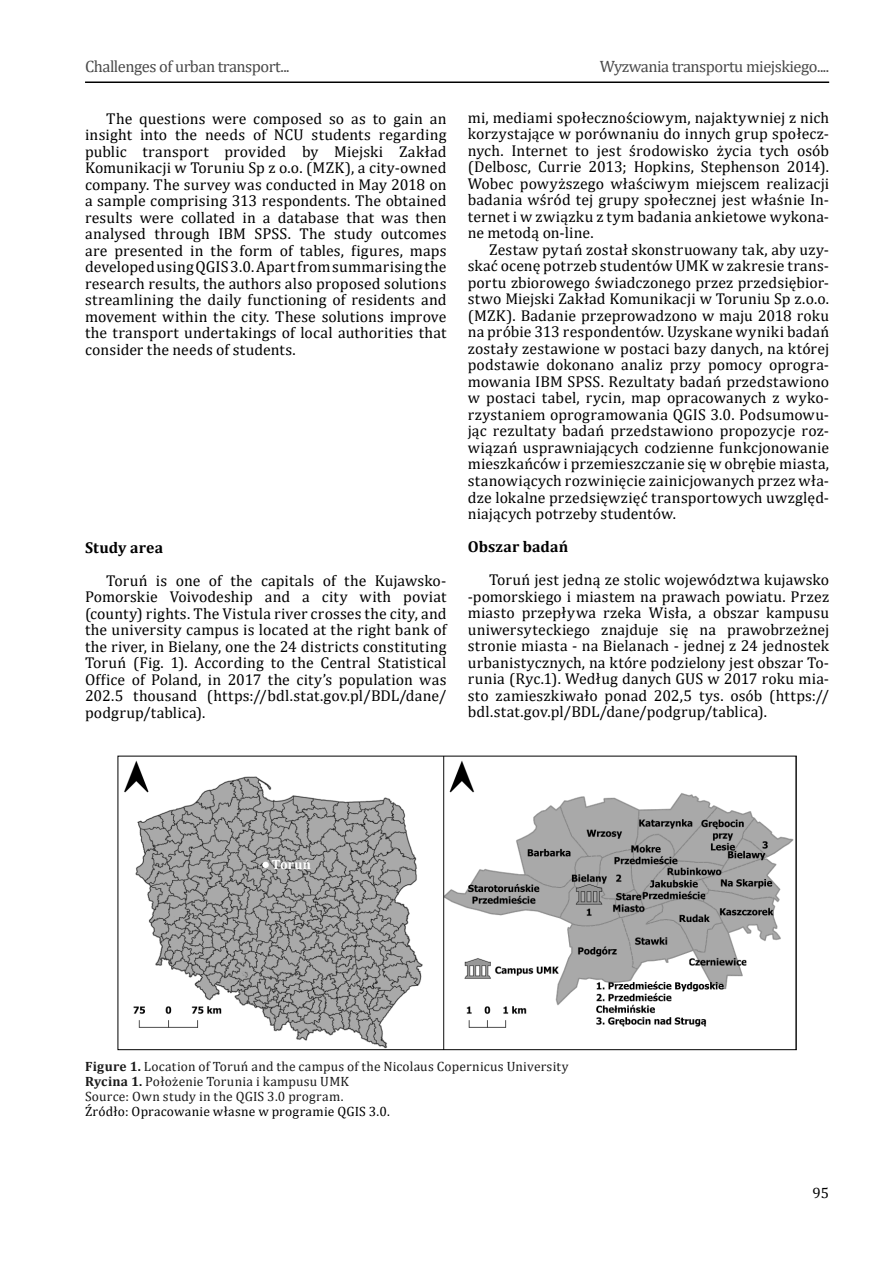
<style>
.page{position:relative;width:893px;height:1263px;background:#fff}
.page>*{position:absolute;margin:0;border:0;box-sizing:border-box;transform-origin:0 0}
.t1{font:16.5px "Cambria";letter-spacing:-.03em;color:#4a4a4a}
.t2{font:15.75px/16.5px "Cambria";letter-spacing:.01em;color:#000;text-align:justify}
.t3{font:700 15.75px "Cambria";letter-spacing:.01em;color:#000}
.t4{font:15px "Cambria";color:#000}
.t5{font:13.5px/15px "Cambria";letter-spacing:.015em;color:#1b1b1b}
.t6{font:13.5px "Cambria";letter-spacing:.02em;color:#000}
.t7{font:700 13.5px "Cambria";letter-spacing:.015em;color:#fff}
.s1{font-weight:700}
</style>
<div class="page">
<hr style="left:85px;top:81px;width:744px;height:2px;background:#000">
<img style="left:124px;top:758px;width:670px;height:290px">
<div style="left:262px;top:862px;width:7px;height:6px;background:#fff;border-radius:50%"></div>
<p class="t1" style="left:85px;top:57px;width:206px">Challenges of urban transport...</p>
<p class="t1" style="left:600px;top:57px;width:231px">Wyzwania transportu miejskiego....</p>
<p class="t2" style="left:85px;top:110px;width:363px;text-indent:21px">The questions were composed so as to gain an insight into the needs of NCU students regarding public transport provided by Miejski Zakład Komunikacji w Toruniu Sp z o.o. (MZK), a city-owned company. The survey was conducted in May 2018 on a sample comprising 313 respondents. The obtained results were collated in a database that was then analysed through IBM SPSS. The study outcomes are presented in the form of tables, figures, maps developed using QGIS 3.0. Apart from summarising the research results, the authors also proposed solutions streamlining the daily functioning of residents and movement within the city. These solutions improve the transport undertakings of local authorities that consider the needs of students.</p>
<p class="t3" style="left:85px;top:536px;width:80px">Study area</p>
<p class="t2" style="left:85px;top:572px;width:363px;text-indent:21px">Toruń is one of the capitals of the Kujawsko-Pomorskie Voivodeship and a city with poviat (county) rights. The Vistula river crosses the city, and the university campus is located at the right bank of the river, in Bielany, one the 24 districts constituting Toruń (Fig. 1). According to the Central Statistical Office of Poland, in 2017 the city’s population was 202.5 thousand (https://bdl.stat.gov.pl/BDL/dane/ podgrup/tablica).</p>
<p class="t2" style="left:468px;top:109px;width:363px">mi, mediami społecznościowym, najaktywniej z nich korzystające w porównaniu do innych grup społecz&shy;nych. Internet to jest środowisko życia tych osób (Delbosc, Currie 2013; Hopkins, Stephenson 2014).<br>Wobec powyższego właściwym miejscem realizacji badania wśród tej grupy społecznej jest właśnie In&shy;ternet i w związku z tym badania ankietowe wykona&shy;ne metodą on-line.</p>
<p class="t2" style="left:468px;top:241px;width:363px;text-indent:21px">Zestaw pytań został skonstruowany tak, aby uzy&shy;skać ocenę potrzeb studentów UMK w zakresie trans&shy;portu zbiorowego świadczonego przez przedsiębior&shy;stwo Miejski Zakład Komunikacji w Toruniu Sp z.o.o. (MZK). Badanie przeprowadzono w maju 2018 roku na próbie 313 respondentów. Uzyskane wyniki badań zostały zestawione w postaci bazy danych, na której podstawie dokonano analiz przy pomocy oprogra&shy;mowania IBM SPSS. Rezultaty badań przedstawiono w postaci tabel, rycin, map opracowanych z wyko&shy;rzystaniem oprogramowania QGIS 3.0. Podsumowu&shy;jąc rezultaty badań przedstawiono propozycje roz&shy;wiązań usprawniających codzienne funkcjonowanie mieszkańców i przemieszczanie się w obrębie miasta, stanowiących rozwinięcie zainicjowanych przez wła&shy;dze lokalne przedsięwzięć transportowych uwzględ&shy;niających potrzeby studentów.</p>
<p class="t3" style="left:468px;top:535px;width:102px">Obszar badań</p>
<p class="t2" style="left:468px;top:571px;width:363px;text-indent:21px">Toruń jest jedną ze stolic województwa kujawsko -pomorskiego i miastem na prawach powiatu. Przez miasto przepływa rzeka Wisła, a obszar kampusu uniwersyteckiego znajduje się na prawobrzeżnej stronie miasta - na Bielanach - jednej z 24 jednostek urbanistycznych, na które podzielony jest obszar To&shy;runia (Ryc.1). Według danych GUS w 2017 roku mia&shy;sto zamieszkiwało ponad 202,5 tys. osób (https:// bdl.stat.gov.pl/BDL/dane/podgrup/tablica).</p>
<p class="t7" style="left:272px;top:855px;width:41px">Toruń</p>
<p class="t5" style="left:85px;top:1058px;width:485px"><span class="s1">Figure 1.</span> Location of Toruń and the campus of the Nicolaus Copernicus University<br><span class="s1">Rycina 1.</span> Położenie Torunia i kampusu UMK<br>Source: Own study in the QGIS 3.0 program.</p>
<p class="t6" style="left:85px;top:1103px;width:306px">Źródło: Opracowanie własne w programie QGIS 3.0.</p>
<p class="t4" style="left:813px;top:1184px;width:18px">95</p>
</div>
